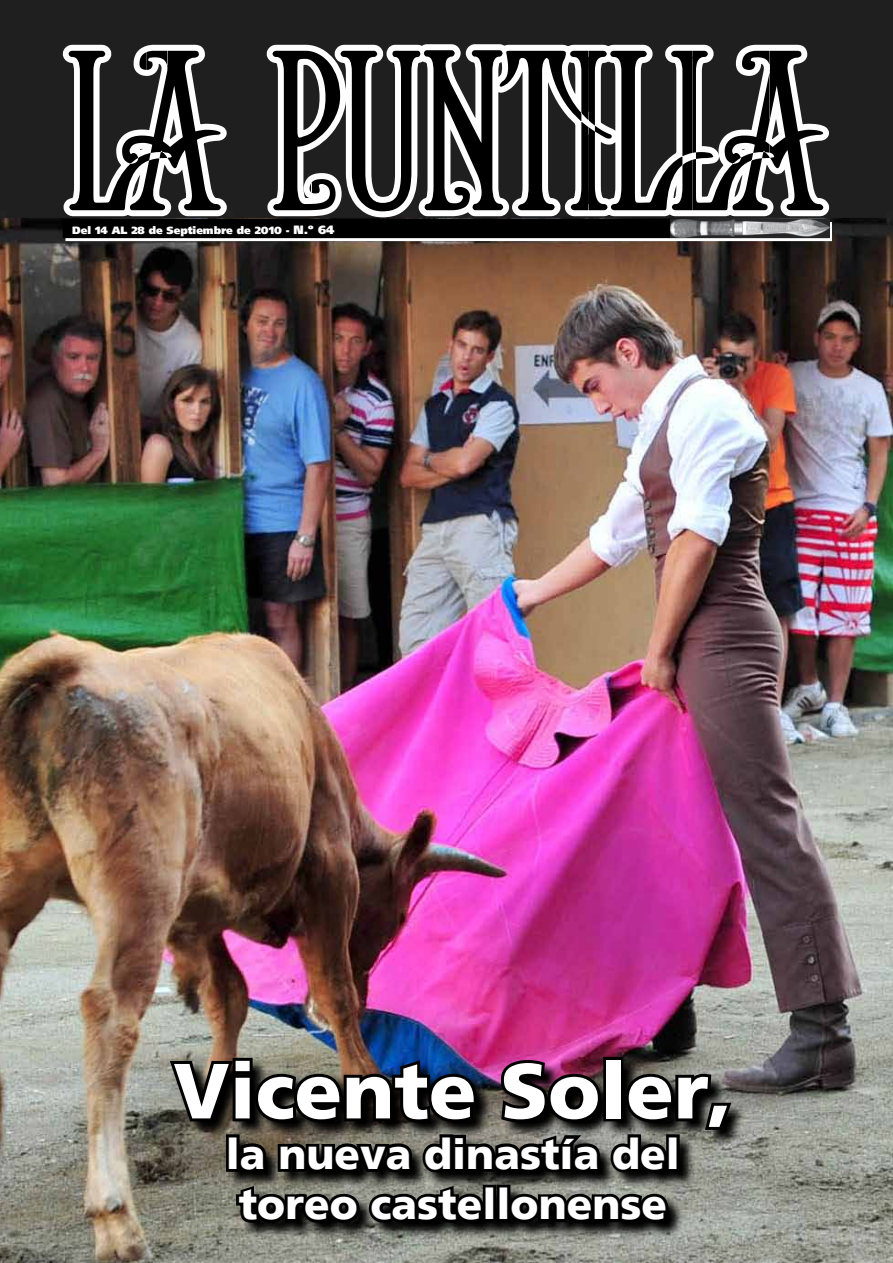
<style>
.page{position:relative;width:893px;height:1263px;background:#fff}
.page>*{position:absolute;margin:0;border:0;box-sizing:border-box;transform-origin:0 0}
.t1{font:900 78px "Frutiger";color:#fff}
.t2{font:900 42px/50.4px "Frutiger";color:#fff;text-align:center}
.t3{font:900 10.5px "Frutiger Ultra";color:#fff}
.s1{font-size:12px}
</style>
<div class="page">
<img style="left:1px;top:0;width:892px;height:1263px">
<svg style="left:65px;top:227px;width:767px;height:14px"></svg>
<div style="left:63px;top:220px;width:765px;height:17px;background:#000"></div>
<div style="left:63px;top:219px;width:766px;height:19px;border:2px solid #000"></div>
<svg style="left:56px;top:35px;width:779px;height:192px"></svg>
<svg style="left:69px;top:50px;width:754px;height:161px"></svg>
<img style="left:670px;top:219px;width:159px;height:19px">
<svg style="left:171px;top:1057px;width:576px;height:182px;background:#7d7f78"></svg>
<svg style="left:166px;top:1055px;width:570px;height:172px;background:#383534"></svg>
<p class="t3" style="left:72px;top:224px;width:264px">Del 14 AL 28 de Septiembre de 2010 - <span class="s1">N.º 64</span></p>
<h1 class="t1" style="left:173px;top:1044px;width:561px">Vicente Soler,</h1>
<p class="t2" style="left:226px;top:1128px;width:456px">la nueva dinastía del toreo castellonense</p>
</div>
